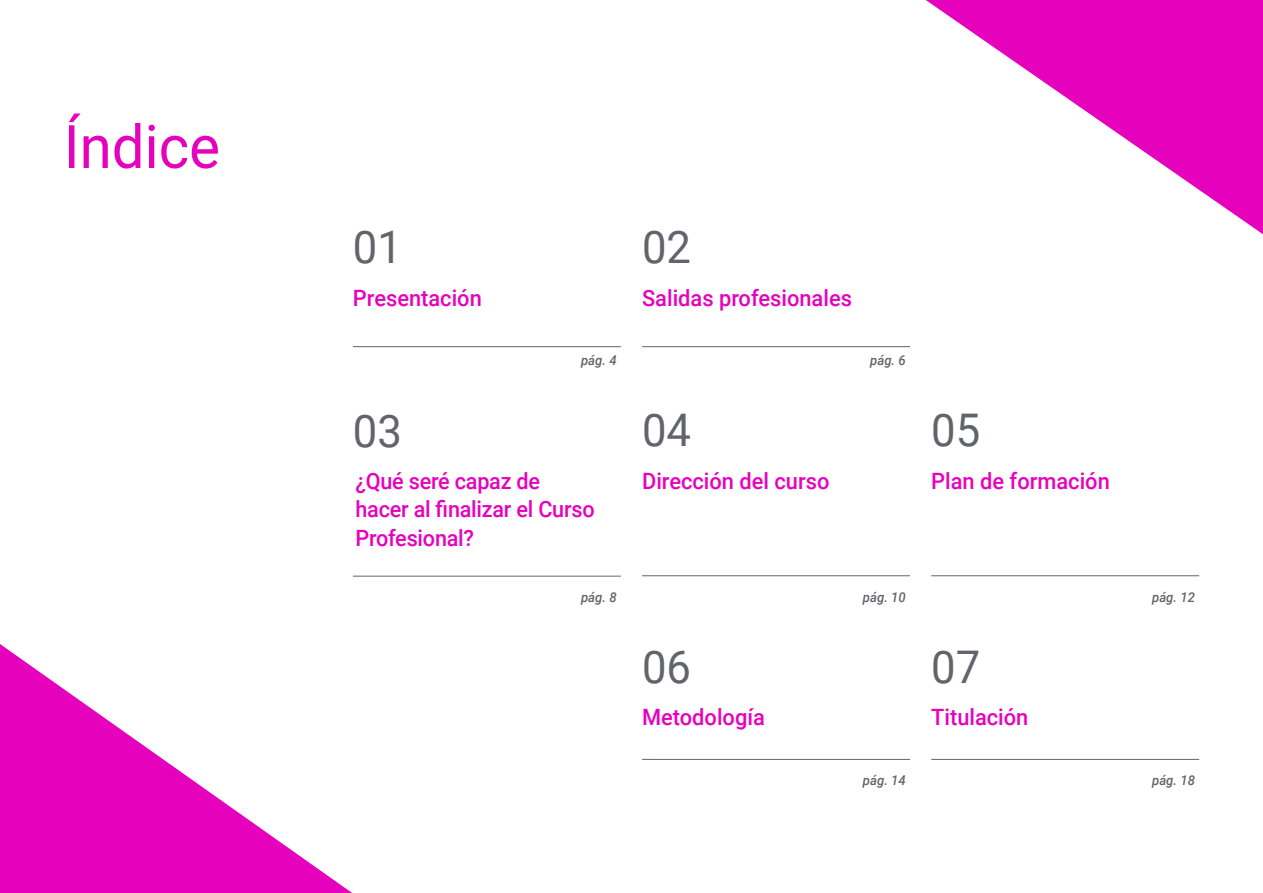
<style>
.page{position:relative;width:1263px;height:893px;background:#fff}
.page>*{position:absolute;margin:0;border:0;box-sizing:border-box;transform-origin:0 0}
.t1{font:60px "Roboto";color:#e602bd}
.t2{font:45px "Roboto";color:#61646a}
.t3{font:500 22.5px "Roboto";color:#e602bd}
.t4{font:500 22.5px/28.5px "Roboto";color:#e602bd;scale:.96 1}
.t5{font:italic 500 13.5px "Roboto";color:#61646a}
</style>
<div class="page">
<svg style="left:0;top:644px;width:352px;height:249px"></svg>
<svg style="left:926px;top:0;width:337px;height:234px"></svg>
<hr style="left:353px;top:346px;width:268px;height:1px;background:#61646a">
<hr style="left:931px;top:759px;width:268px;height:1px;background:#61646a">
<hr style="left:642px;top:759px;width:268px;height:1px;background:#61646a">
<hr style="left:642px;top:346px;width:268px;height:1px;background:#61646a">
<hr style="left:353px;top:576px;width:268px;height:1px;background:#61646a">
<hr style="left:642px;top:575px;width:268px;height:1px;background:#61646a">
<hr style="left:931px;top:575px;width:268px;height:1px;background:#61646a">
<h1 class="t1" style="left:64px;top:105px;width:158px">Índice</h1>
<h2 class="t2" style="left:353px;top:216px;width:51px">01</h2>
<h2 class="t2" style="left:642px;top:216px;width:51px">02</h2>
<p class="t3" style="left:353px;top:282px;width:130px">Presentación</p>
<p class="t3" style="left:642px;top:282px;width:211px">Salidas profesionales</p>
<p class="t5" style="left:581px;top:350px;width:37px">pág. 4</p>
<p class="t5" style="left:870px;top:350px;width:37px">pág. 6</p>
<h2 class="t2" style="left:353px;top:399px;width:51px">03</h2>
<h2 class="t2" style="left:642px;top:399px;width:51px">04</h2>
<p class="t4" style="left:355px;top:466px;width:251px">¿Qué seré capaz de hacer al finalizar el Curso<br>Profesional?</p>
<p class="t3" style="left:642px;top:465px;width:189px">Dirección del curso</p>
<p class="t5" style="left:581px;top:588px;width:37px">pág. 8</p>
<p class="t5" style="left:863px;top:588px;width:44px">pág. 10</p>
<h2 class="t2" style="left:931px;top:399px;width:51px">05</h2>
<p class="t3" style="left:931px;top:465px;width:180px">Plan de formación</p>
<h2 class="t2" style="left:642px;top:635px;width:51px">06</h2>
<h2 class="t2" style="left:931px;top:635px;width:51px">07</h2>
<p class="t3" style="left:642px;top:701px;width:124px">Metodología</p>
<p class="t3" style="left:931px;top:701px;width:99px">Titulación</p>
<p class="t5" style="left:1152px;top:588px;width:44px">pág. 12</p>
<p class="t5" style="left:863px;top:771px;width:44px">pág. 14</p>
<p class="t5" style="left:1152px;top:771px;width:44px">pág. 18</p>
</div>
